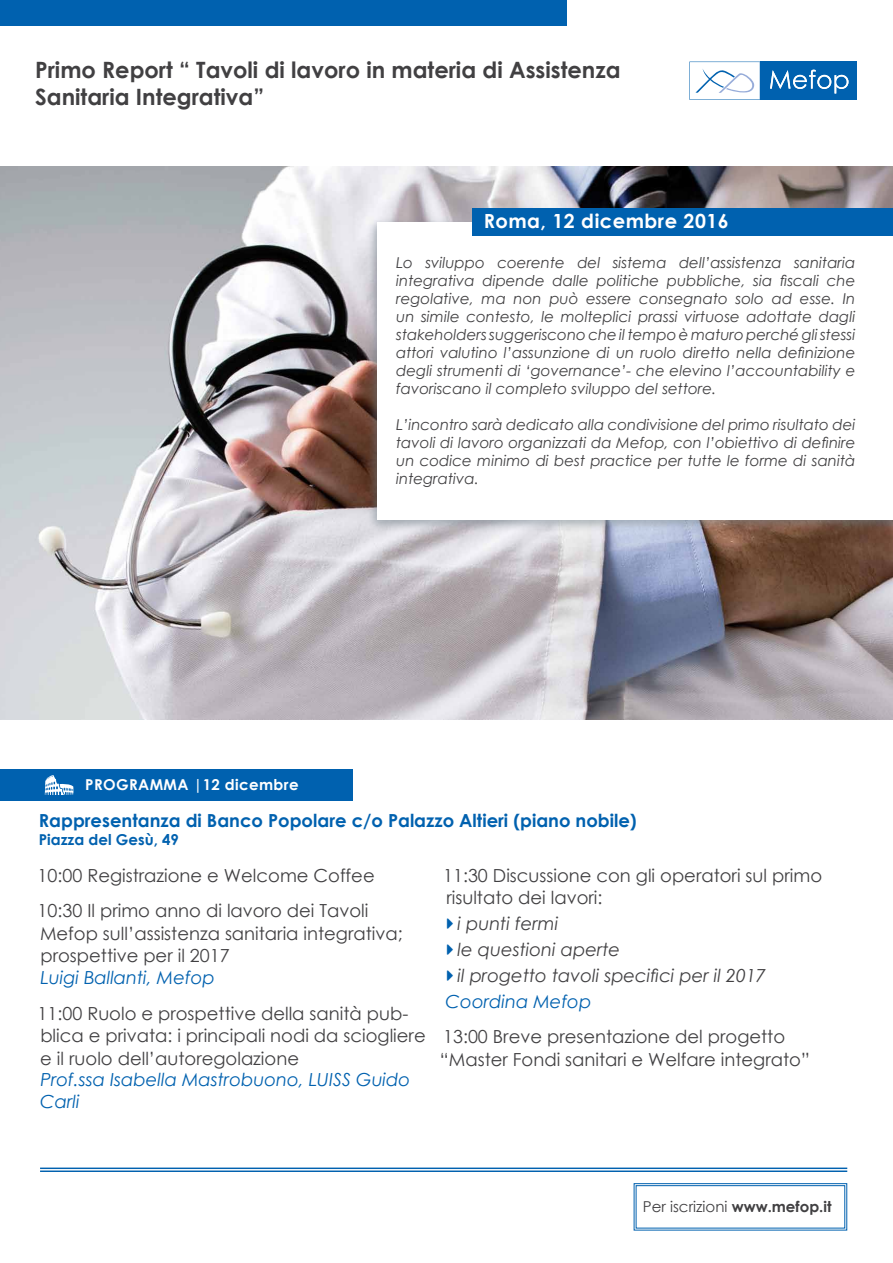
<style>
.page{position:relative;width:893px;height:1263px;background:#fff}
.page>*{position:absolute;margin:0;border:0;box-sizing:border-box;transform-origin:0 0}
.t1{font:700 22.5px/27px "Century Gothic";color:#414042}
.t2{font:700 19.5px "Century Gothic";letter-spacing:.025em;color:#fff}
.t3{font:18px/22.5px "Century Gothic";color:#414042}
.t4{font:italic 18px/21.6px "Century Gothic";color:#0061af}
.t5{font:italic 18px/25.8px "Century Gothic";color:#414042}
.t6{font:700 18px "Century Gothic";color:#0061af}
.t7{font:italic 15px/18px "Century Gothic";color:#414042;text-align:justify}
.t8{font:15px "Century Gothic";color:#414042}
.t9{font:700 15px "Century Gothic";letter-spacing:.025em;color:#fff}
.t10{font:700 15px "Century Gothic";color:#0061af}
.s1{font-weight:700}
</style>
<div class="page">
<img style="left:0;top:167px;width:893px;height:552px">
<div style="left:0;top:0;width:566px;height:25px;background:#0061af"></div>
<div style="left:760px;top:62px;width:97px;height:38px;background:#0061af"></div>
<svg style="left:770px;top:70px;width:78px;height:23px"></svg>
<svg style="left:689px;top:62px;width:71px;height:38px"></svg>
<svg style="left:633px;top:1183px;width:215px;height:48px"></svg>
<div style="left:636px;top:1185px;width:209px;height:43px;border:1px solid #0061af"></div>
<hr style="left:40px;top:1167px;width:807px;height:2px;background:#0061af">
<hr style="left:40px;top:1170px;width:807px;height:2px;background:#0061af">
<div style="left:0;top:769px;width:353px;height:32px;background:#0061af"></div>
<svg style="left:45px;top:775px;width:29px;height:20px"></svg>
<div style="left:366px;top:218px;width:527px;height:314px;background:#6b7b84;opacity:.48"></div>
<div style="left:377px;top:222px;width:516px;height:297px;background:#fff"></div>
<div style="left:472px;top:208px;width:421px;height:27px;background:#0061af"></div>
<h1 class="t1" style="left:35px;top:55px;width:587px">Primo Report “ Tavoli di lavoro in materia di Assistenza<br>Sanitaria Integrativa”</h1>
<h2 class="t2" style="left:484px;top:207px;width:247px">Roma, 12 dicembre 2016</h2>
<p class="t7" style="left:396px;top:254px;width:461px">Lo sviluppo coerente del sistema dell’assistenza sanitaria integrativa dipende dalle politiche pubbliche, sia fiscali che regolative, ma non può essere consegnato solo ad esse. In un simile contesto, le molteplici prassi virtuose adottate dagli stakeholders suggeriscono che il tempo è maturo perché gli stessi attori valutino l’assunzione di un ruolo diretto nella definizione degli strumenti di ‘governance’- che elevino l’accountability e favoriscano il completo sviluppo del settore.</p>
<p class="t7" style="left:396px;top:416px;width:461px">L’incontro sarà dedicato alla condivisione del primo risultato dei tavoli di lavoro organizzati da Mefop, con l’obiettivo di definire un codice minimo di best practice per tutte le forme di sanità integrativa.</p>
<p class="t9" style="left:85px;top:773px;width:215px">PROGRAMMA |12 dicembre</p>
<p class="t6" style="left:39px;top:806px;width:599px">Rappresentanza di Banco Popolare c/o Palazzo Altieri (piano nobile)</p>
<p class="t10" style="left:39px;top:828px;width:142px">Piazza del Gesù, 49</p>
<p class="t3" style="left:38px;top:857px;width:339px;line-height:35.7px">10:00 Registrazione e Welcome Coffee<br>10:30 Il primo anno di lavoro dei Tavoli</p>
<p class="t3" style="left:40px;top:922px;width:364px">Mefop sull’assistenza sanitaria integrativa; prospettive per il 2017</p>
<p class="t4" style="left:41px;top:966px;width:176px">Luigi Ballanti, Mefop</p>
<p class="t3" style="left:38px;top:1002px;width:390px">11:00 Ruolo e prospettive della sanità pub&shy;blica e privata: i principali nodi da sciogliere e il ruolo dell’autoregolazione</p>
<p class="t4" style="left:40px;top:1069px;width:372px">Prof.ssa Isabella Mastrobuono, LUISS Guido<br>Carli</p>
<p class="t3" style="left:443px;top:864px;width:381px">11:30 Discussione con gli operatori sul primo risultato dei lavori:</p>
<p class="t5" style="left:457px;top:910px;width:310px">i punti fermi<br>le questioni aperte<br>il progetto tavoli specifici per il 2017</p>
<p class="t4" style="left:446px;top:990px;width:147px">Coordina Mefop</p>
<p class="t3" style="left:440px;top:1025px;width:371px">13:00 Breve presentazione del progetto “Master Fondi sanitari e Welfare integrato”</p>
<p class="t8" style="left:643px;top:1196px;width:190px">Per iscrizioni <span class="s1">www.mefop.it</span></p>
</div>
